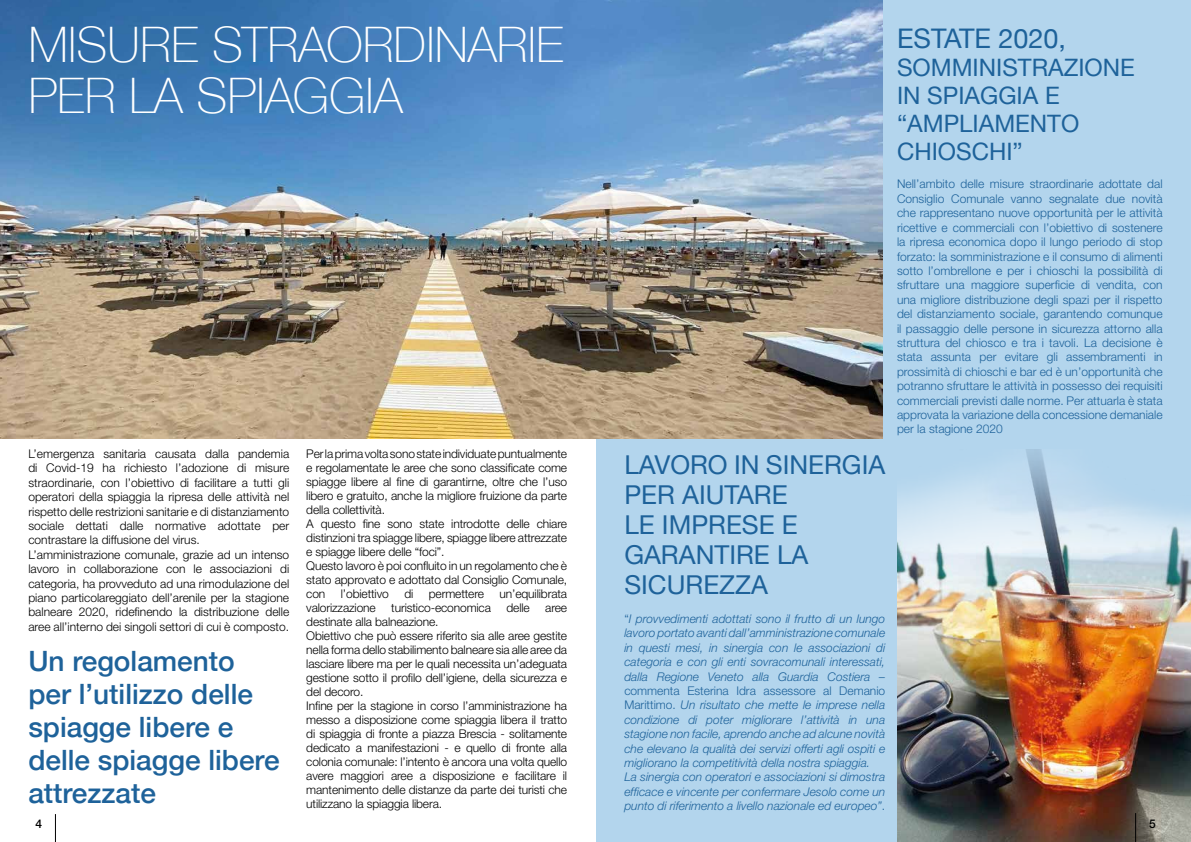
<style>
.page{position:relative;width:1191px;height:842px;background:#fff}
.page>*{position:absolute;margin:0;border:0;box-sizing:border-box;transform-origin:0 0}
.t1{font:100 49px/51px "Helvetica Neue";color:#fff}
.t2{font:500 28px/33px "Helvetica Neue";color:#1e629a}
.t3{font:27px "Helvetica Neue";color:#1e629a}
.t4{font:26px/30px "Helvetica Neue";color:#1e629a}
.t5{font:24px/28px "Helvetica Neue";color:#1e629a}
.t6{font:300 12px/14px "Helvetica Neue LT Std";letter-spacing:-.01em;color:#000}
.t7{font:300 12px/14.4px "Helvetica Neue LT Std";color:#1e629a;text-align:justify}
.t8{font:italic 300 12px/14.4px "Helvetica Neue LT Std";color:#1e629a;text-align:justify}
.t9{font:500 12px "Helvetica Neue LT Std";color:#000}
.s1{font-style:normal}
</style>
<div class="page">
<div style="left:596px;top:0;width:595px;height:842px;background:#b3d5ed"></div>
<img style="left:897px;top:449px;width:294px;height:393px">
<img style="left:0;top:0;width:883px;height:438px">
<svg style="left:1135px;top:813px;width:1px;height:29px"></svg>
<svg style="left:55px;top:814px;width:1px;height:28px"></svg>
<h1 class="t1" style="left:28px;top:17px;width:537px">MISURE STRAORDINARIE<br>PER LA SPIAGGIA</h1>
<h3 class="t3" style="left:897px;top:19px;width:171px">ESTATE 2020,</h3>
<h3 class="t5" style="left:897px;top:55px;width:239px">SOMMINISTRAZIONE<br>IN SPIAGGIA E “AMPLIAMENTO<br>CHIOSCHI”</h3>
<p class="t7" style="left:897px;top:177px;width:267px">Nell’ambito delle misure straordinarie adottate dal Consiglio Comunale vanno segnalate due novità che rappresentano nuove opportunità per le attività ricettive e commerciali con l’obiettivo di sostenere la ripresa economica dopo il lungo periodo di stop forzato: la somministrazione e il consumo di alimenti sotto l’ombrellone e per i chioschi la possibilità di sfruttare una maggiore superficie di vendita, con una migliore distribuzione degli spazi per il rispetto del distanziamento sociale, garantendo comunque il passaggio delle persone in sicurezza attorno alla struttura del chiosco e tra i tavoli. La decisione è stata assunta per evitare gli assembramenti in prossimità di chioschi e bar ed è un’opportunità che potranno sfruttare le attività in possesso dei requisiti commerciali previsti dalle norme. Per attuarla è stata approvata la variazione della concessione demaniale per la stagione 2020</p>
<p class="t6" style="left:28px;top:446px;width:262px;line-height:14.4px">L’emergenza sanitaria causata dalla pandemia di Covid-19 ha richiesto l’adozione di misure straordinarie, con l’obiettivo di facilitare a tutti gli operatori della spiaggia la ripresa delle attività nel rispetto delle restrizioni sanitarie e di distanziamento sociale dettati dalle normative adottate per contrastare la diffusione del virus.<br>L’amministrazione comunale, grazie ad un intenso lavoro in collaborazione con le associazioni di categoria, ha provveduto ad una rimodulazione del piano particolareggiato dell’arenile per la stagione balneare 2020, ridefinendo la distribuzione delle aree all’interno dei singoli settori di cui è composto.</p>
<h2 class="t2" style="left:28px;top:642px;width:253px">Un regolamento per l’utilizzo delle spiagge libere e delle spiagge libere attrezzate</h2>
<p class="t6" style="left:306px;top:446px;width:262px">Per la prima volta sono state individuate puntualmente e regolamentate le aree che sono classificate come spiagge libere al fine di garantirne, oltre che l’uso libero e gratuito, anche la migliore fruizione da parte della collettività.<br>A questo fine sono state introdotte delle chiare distinzioni tra spiagge libere, spiagge libere attrezzate e spiagge libere delle “foci”.<br>Questo lavoro è poi confluito in un regolamento che è stato approvato e adottato dal Consiglio Comunale, con</p>
<p class="t6" style="left:341px;top:586px;width:49px">l’obiettivo</p>
<p class="t6" style="left:404px;top:586px;width:10px">di</p>
<p class="t6" style="left:429px;top:586px;width:57px">permettere</p>
<p class="t6" style="left:499px;top:586px;width:69px">un’equilibrata</p>
<p class="t6" style="left:306px;top:600px;width:71px">valorizzazione</p>
<p class="t6" style="left:391px;top:600px;width:101px">turistico-economica</p>
<p class="t6" style="left:506px;top:600px;width:25px">delle</p>
<p class="t6" style="left:545px;top:600px;width:23px">aree</p>
<p class="t6" style="left:306px;top:614px;width:262px">destinate alla balneazione.<br>Obiettivo che può essere riferito sia alle aree gestite nella forma dello stabilimento balneare sia alle aree da lasciare libere ma per le quali necessita un’adeguata gestione sotto il profilo dell’igiene, della sicurezza e del decoro.<br>Infine per la stagione in corso l’amministrazione ha messo a disposizione come spiaggia libera il tratto di spiaggia di fronte a piazza Brescia - solitamente dedicato a manifestazioni - e quello di fronte alla colonia comunale: l’intento è ancora una volta quello avere maggiori aree a disposizione e facilitare il mantenimento delle distanze da parte dei turisti che utilizzano la spiaggia libera.</p>
<h3 class="t4" style="left:624px;top:451px;width:262px">LAVORO IN SINERGIA<br>PER AIUTARE<br>LE IMPRESE E<br>GARANTIRE LA<br>SICUREZZA</h3>
<p class="t8" style="left:624px;top:611px;width:262px"><span class="s1">“</span>I provvedimenti adottati sono il frutto di un lungo lavoro portato avanti dall’amministrazione comunale in questi mesi, in sinergia con le associazioni di categoria e con gli enti sovracomunali interessati, dalla Regione Veneto alla Guardia Costiera –</p>
<p class="t8" style="left:624px;top:683px;width:262px;text-align:left"><span class="s1">commenta Esterina Idra assessore al Demanio Marittimo.</span> Un risultato che mette le imprese nella condizione di poter migliorare l’attività in una stagione non facile, aprendo anche ad alcune novità che elevano la qualità dei servizi offerti agli ospiti e migliorano la competitività della nostra spiaggia.<br>La sinergia con operatori e associazioni si dimostra efficace e vincente per confermare Jesolo come un punto di riferimento a livello nazionale ed europeo”<span class="s1">.</span></p>
<p class="t9" style="left:35px;top:816px;width:8px">4</p>
<p class="t9" style="left:1149px;top:817px;width:8px">5</p>
</div>
